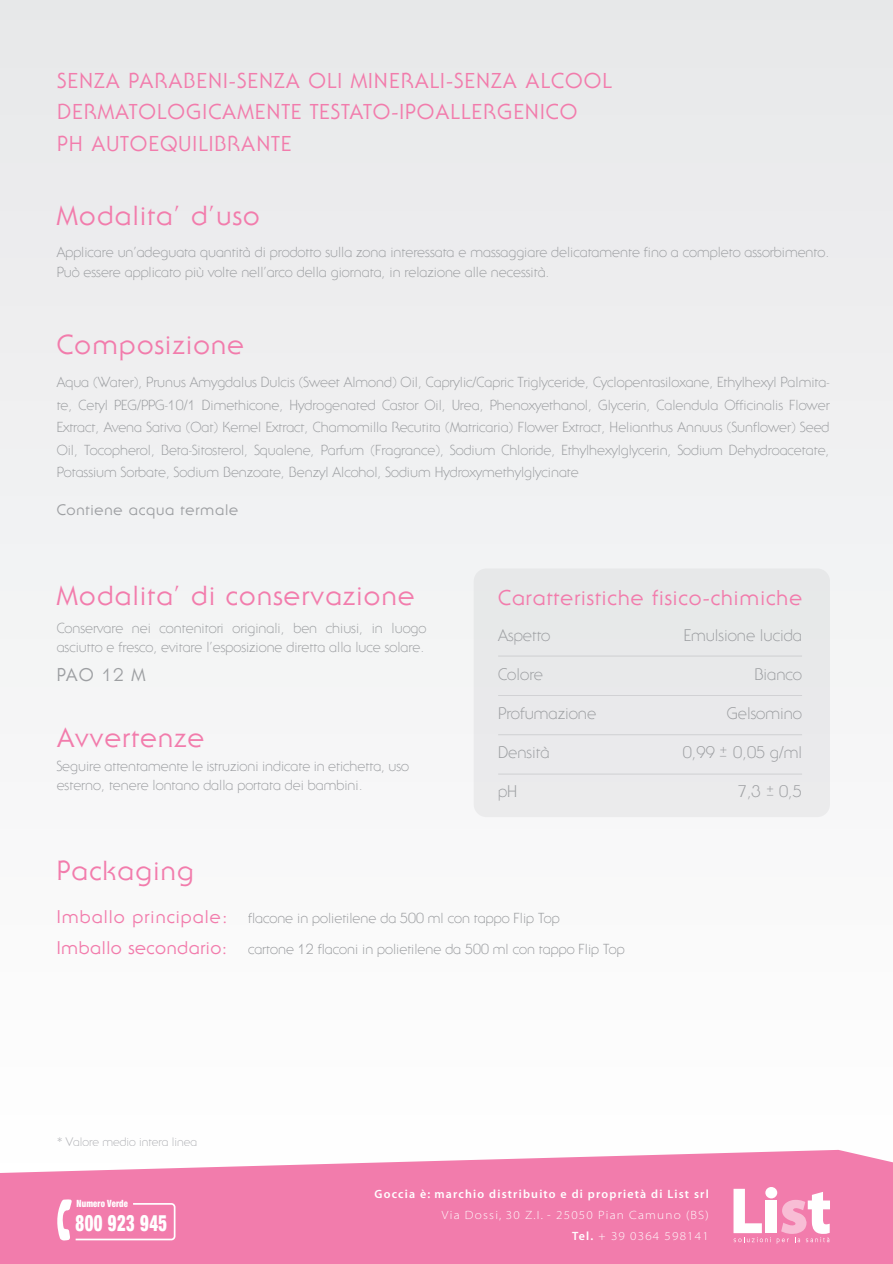
<style>
.page{position:relative;width:893px;height:1264px;background:#fff}
.page>*{position:absolute;margin:0;border:0;box-sizing:border-box;transform-origin:0 0}
.t1{font:27px "Serif Gothic";letter-spacing:.05em;color:#f27cac}
.t2{font:900 condensed 22.65px "Helvetica Neue LT Pro";letter-spacing:.03em;color:#fff;scale:.74 1}
.t3{font:21.15px/31.7px "Serif Gothic";letter-spacing:.05em;color:#f27cac}
.t4{font:21px "Serif Gothic";letter-spacing:.05em;color:#f27cac}
.t5{font:18px/30.9px "Serif Gothic";letter-spacing:.045em;color:#f27cac}
.t6{font:18px "Serif Gothic";color:#9d9fa2}
.t7{font:300 16.5px "Serif Gothic";color:#9d9fa2}
.t8{font:15px "Serif Gothic";letter-spacing:.05em;color:#9d9fa2}
.t9{font:300 14.25px/22.5px "Serif Gothic";color:#9d9fa2}
.t10{font:300 12.3px "Serif Gothic";color:#9d9fa2}
.t11{font:12px/21px "Myriad MM 215 700";letter-spacing:.1em;color:#fff;text-align:right}
.t12{font:12px "Myriad MM 565 600";letter-spacing:.1em;color:#fff}
.t13{font:300 12px "Serif Gothic";color:#b2b3b7}
.t14{font:900 condensed 10.05px "Helvetica Neue LT Pro";letter-spacing:.02em;color:#fff;scale:.86 1}
.s1{font-family:"Myriad MM 565 600"}
</style>
<div class="page">
<div style="left:0;top:0;width:892px;height:1190px;background:#f1f2f3"></div>
<svg style="left:0;top:1149px;width:892px;height:114px;fill:#f27cac"></svg>
<svg style="left:765px;top:1186px;width:12px;height:12px"></svg>
<svg style="left:733px;top:1188px;width:97px;height:55px"></svg>
<div style="left:473px;top:568px;width:357px;height:249px;background:#e9e9eb;border-radius:13px"></div>
<hr style="left:498px;top:773px;width:304px;height:1px;background:#9d9fa2">
<hr style="left:498px;top:734px;width:304px;height:1px;background:#9d9fa2">
<hr style="left:498px;top:695px;width:304px;height:1px;background:#9d9fa2">
<hr style="left:498px;top:655px;width:304px;height:1px;background:#9d9fa2">
<svg style="left:56px;top:1198px;width:120px;height:42px"></svg>
<h3 class="t3" style="left:57px;top:64px;width:556px">SENZA PARABENI-SENZA OLI MINERALI-SENZA ALCOOL<br>DERMATOLOGICAMENTE TESTATO-IPOALLERGENICO<br>PH AUTOEQUILIBRANTE</h3>
<h1 class="t1" style="left:57px;top:199px;width:204px">Modalita’ d’uso</h1>
<p class="t9" style="left:57px;top:242px;width:774px;line-height:19.5px">Applicare un’adeguata quantità di prodotto sulla zona interessata e massaggiare delicatamente fino a completo assorbimento.<br>Può essere applicato più volte nell’arco della giornata, in relazione alle necessità.</p>
<h1 class="t1" style="left:57px;top:328px;width:189px">Composizione</h1>
<p class="t9" style="left:57px;top:370px;width:774px;text-align:justify">Aqua (Water), Prunus Amygdalus Dulcis (Sweet Almond) Oil, Caprylic/Capric Triglyceride, Cyclopentasiloxane, Ethylhexyl Palmita&shy;te, Cetyl PEG/PPG-10/1 Dimethicone, Hydrogenated Castor Oil, Urea, Phenoxyethanol, Glycerin, Calendula Officinalis Flower Extract, Avena Sativa (Oat) Kernel Extract, Chamomilla Recutita (Matricaria) Flower Extract, Helianthus Annuus (Sunflower) Seed Oil, Tocopherol, Beta-Sitosterol, Squalene, Parfum (Fragrance), Sodium Chloride, Ethylhexylglycerin, Sodium Dehydroacetate, Potassium Sorbate, Sodium Benzoate, Benzyl Alcohol, Sodium Hydroxymethylglycinate</p>
<p class="t8" style="left:57px;top:500px;width:183px">Contiene acqua termale</p>
<h1 class="t1" style="left:57px;top:579px;width:359px">Modalita’ di conservazione</h1>
<p class="t9" style="left:57px;top:617px;width:371px;line-height:19.5px">Conservare nei contenitori originali, ben chiusi, in luogo asciutto e fresco, evitare l’esposizione diretta alla luce solare.</p>
<p class="t6" style="left:57px;top:663px;width:90px">PAO 12 M</p>
<h1 class="t1" style="left:57px;top:721px;width:149px">Avvertenze</h1>
<p class="t9" style="left:57px;top:755px;width:354px;line-height:19.5px">Seguire attentamente le istruzioni indicate in etichetta, uso esterno, tenere lontano dalla portata dei bambini.</p>
<h3 class="t4" style="left:498px;top:585px;width:305px">Caratteristiche fisico-chimiche</h3>
<p class="t7" style="left:498px;top:625px;width:54px">Aspetto</p>
<p class="t7" style="left:498px;top:664px;width:46px">Colore</p>
<p class="t7" style="left:498px;top:703px;width:100px">Profumazione</p>
<p class="t7" style="left:498px;top:742px;width:53px">Densità</p>
<p class="t7" style="left:498px;top:781px;width:21px">pH</p>
<p class="t7" style="left:683px;top:625px;width:120px">Emulsione lucida</p>
<p class="t7" style="left:754px;top:664px;width:49px">Bianco</p>
<p class="t7" style="left:726px;top:703px;width:77px">Gelsomino</p>
<p class="t7" style="left:682px;top:742px;width:121px">0,99 0,05 g/ml</p>
<p class="t7" style="left:737px;top:781px;width:66px">7,3 0,5</p>
<p class="t10" style="left:719px;top:742px;width:9px">+_</p>
<p class="t10" style="left:766px;top:781px;width:9px">+_</p>
<h1 class="t1" style="left:57px;top:853px;width:138px">Packaging</h1>
<p class="t5" style="left:57px;top:900px;width:172px">Imballo principale:<br>Imballo secondario:</p>
<p class="t9" style="left:248px;top:902px;width:378px;line-height:30.9px">flacone in polietilene da 500 ml con tappo Flip Top<br>cartone 12 flaconi in polietilene da 500 ml con tappo Flip Top</p>
<p class="t13" style="left:57px;top:1133px;width:141px">* Valore medio intera linea</p>
<p class="t14" style="left:77px;top:1196px;width:61px">Numero Verde</p>
<h2 class="t2" style="left:76px;top:1208px;width:125px">800 923 945</h2>
<p class="t12" style="left:374px;top:1187px;width:336px">Goccia è: marchio distribuito e di proprietà di List srl</p>
<p class="t11" style="left:442px;top:1204px;width:268px">Via Dossi, 30 Z.I. - 25050 Pian Camuno (BS)<br><span class="s1">Tel.</span> + 39 0364 598141</p>
</div>
